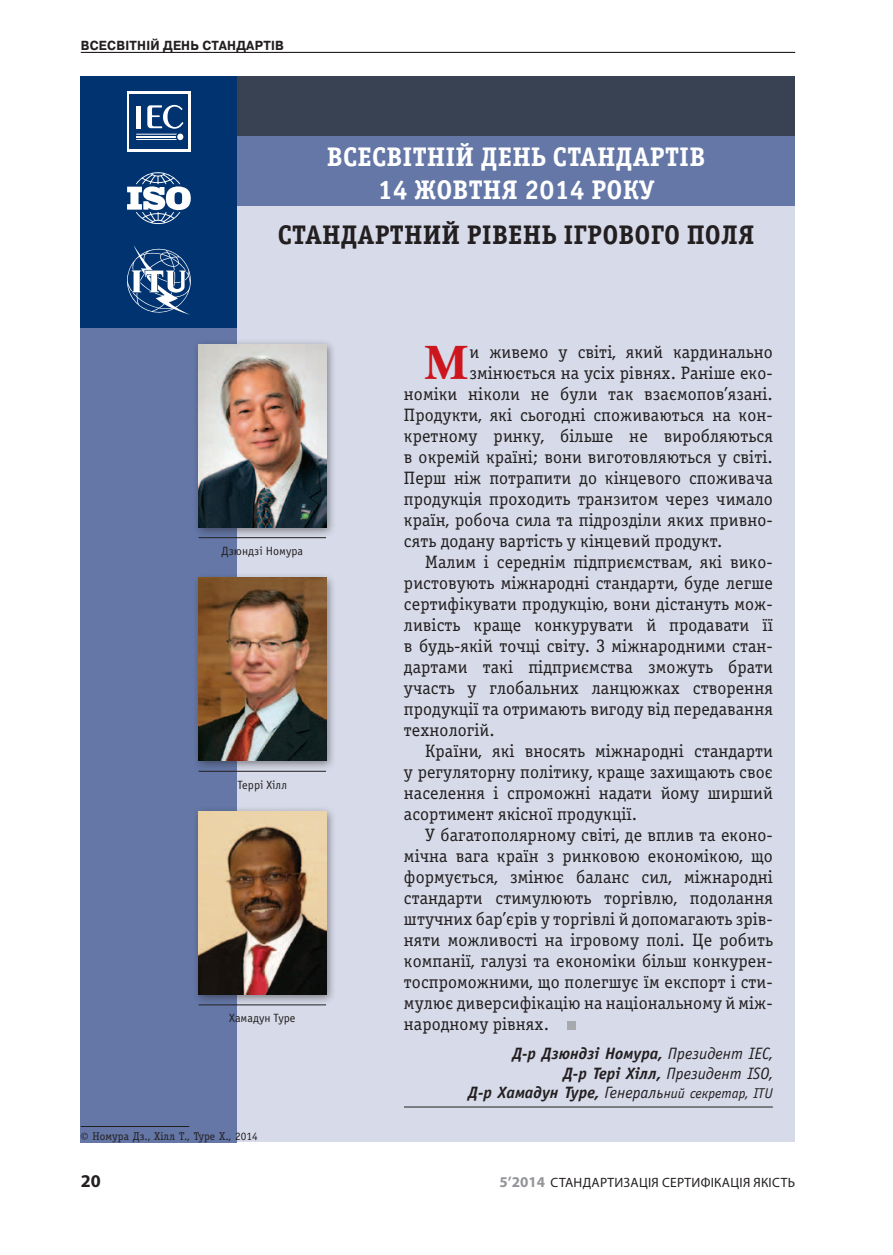
<style>
.page{position:relative;width:893px;height:1255px;background:#fff}
.page>*{position:absolute;margin:0;border:0;box-sizing:border-box;transform-origin:0 0}
.t1{font:700 49.2px "Baskerville BT";color:#cd151d}
.t2{font:700 27px/32.4px "Officina Serif C";letter-spacing:.005em;color:#fff}
.t3{font:700 27px "Officina Serif C";letter-spacing:.005em;color:#231f20}
.t4{font:18px "Officina Serif C";letter-spacing:.005em;color:#231f20}
.t5{font:700 18px "Myriad Pro";color:#231f20}
.t6{font:italic 700 16.5px/19.5px "Officina Sans C";color:#231f20;text-align:right}
.t7{font:13.5px "Myriad Pro";letter-spacing:.02em;color:#231f20}
.t8{font:700 13.05px "Pragmatica WINC";letter-spacing:.02em;color:#231f20;scale:.93 1}
.t9{font:12px "Officina Sans C";letter-spacing:.005em;color:#231f20}
.t10{font:11.25px "Officina Serif C";letter-spacing:.005em;color:#231f20}
.s1{font-family:"Myriad Pro"}
.s2{font-weight:400}
.s3{font-weight:400;font-size:14.25px}
.s4{font-weight:700;font-size:15px;color:#939598}
</style>
<div class="page">
<hr style="left:81px;top:52px;width:714px;height:1px;background:#231f20">
<div style="left:81px;top:77px;width:714px;height:1065px;background:#d7dbe9"></div>
<div style="left:81px;top:315px;width:156px;height:827px;background:#6477a7"></div>
<hr style="left:404px;top:1106px;width:369px;height:1px;background:#231f20">
<div style="left:567px;top:1021px;width:9px;height:9px;background:#a8a9ad"></div>
<div style="left:81px;top:136px;width:714px;height:69px;background:#6477a7"></div>
<div style="left:81px;top:77px;width:714px;height:59px;background:#384252"></div>
<div style="left:81px;top:77px;width:156px;height:250px;background:#013371"></div>
<div style="left:192px;top:571px;width:145px;height:200px;background:#231f20;opacity:.5"></div>
<img style="left:199px;top:578px;width:127px;height:183px">
<div style="left:192px;top:805px;width:145px;height:200px;background:#231f20;opacity:.5"></div>
<img style="left:199px;top:811px;width:127px;height:183px">
<div style="left:192px;top:338px;width:145px;height:200px;background:#231f20;opacity:.5"></div>
<img style="left:199px;top:344px;width:127px;height:183px">
<hr style="left:199px;top:537px;width:127px;height:1px;background:#231f20">
<hr style="left:199px;top:771px;width:127px;height:1px;background:#231f20">
<hr style="left:199px;top:1004px;width:127px;height:1px;background:#231f20">
<svg style="left:127px;top:172px;width:64px;height:53px"></svg>
<div style="left:127px;top:91px;width:64px;height:60px;background:#fff"></div>
<div style="left:130px;top:94px;width:58px;height:55px;background:#013371"></div>
<svg style="left:136px;top:105px;width:47px;height:35px"></svg>
<svg style="left:127px;top:245px;width:64px;height:70px"></svg>
<hr style="left:81px;top:1126px;width:108px;height:1px;background:#231f20">
<p class="t8" style="left:81px;top:38px;width:218px">всесв ітній день стандартів</p>
<h2 class="t2" style="left:378px;top:141px;width:329px;text-indent:-51px">ВСЕСВІТНІЙ ДЕНЬ СТАНДАРТІВ<br>14 жовтня</h2>
<h2 class="t2" style="left:524px;top:174px;width:130px">2014 року</h2>
<h2 class="t3" style="left:278px;top:219px;width:478px">СТАНДАРТНИЙ РІВЕНЬ ІГРОВОГО ПОЛЯ</h2>
<p class="t9" style="left:222px;top:544px;width:83px">Дзюндзі Номура</p>
<p class="t9" style="left:238px;top:778px;width:51px">Террі Хілл</p>
<p class="t9" style="left:229px;top:1011px;width:68px">Хамадун Туре</p>
<p class="t10" style="left:81px;top:1130px;width:178px"><span class="s1">©</span> Номура Дз., Хілл Т., Туре Х., 2014</p>
<h1 class="t1" style="left:423px;top:328px;width:48px">М</h1>
<p class="t4" style="left:469px;top:342px;width:305px">и живемо у світі, який кардинально</p>
<p class="t4" style="left:469px;top:363px;width:305px">змінюється на усіх рівнях. Раніше еко-</p>
<p class="t4" style="left:404px;top:384px;width:370px">номіки ніколи не були так взаємопов’язані.</p>
<p class="t4" style="left:404px;top:405px;width:370px">Продукти, які сьогодні споживаються на кон-</p>
<p class="t4" style="left:404px;top:426px;width:370px">кретному ринку, більше не виробляються</p>
<p class="t4" style="left:404px;top:447px;width:370px">в окремій країні; вони виготовляються у світі.</p>
<p class="t4" style="left:404px;top:468px;width:370px">Перш ніж потрапити до кінцевого споживача</p>
<p class="t4" style="left:404px;top:489px;width:370px">продукція проходить транзитом через чимало</p>
<p class="t4" style="left:404px;top:510px;width:370px">країн, робоча сила та підрозділи яких привно-</p>
<p class="t4" style="left:404px;top:531px;width:320px">сять додану вартість у кінцевий продукт.</p>
<p class="t4" style="left:425px;top:552px;width:349px">Малим і середнім підприємствам, які вико-</p>
<p class="t4" style="left:404px;top:573px;width:370px">ристовують міжнародні стандарти, буде легше</p>
<p class="t4" style="left:404px;top:594px;width:370px">сертифікувати продукцію, вони дістануть мож-</p>
<p class="t4" style="left:404px;top:615px;width:370px">ливість краще конкурувати й продавати її</p>
<p class="t4" style="left:404px;top:636px;width:370px">в будь-якій точці світу. З міжнародними стан-</p>
<p class="t4" style="left:404px;top:657px;width:370px">дартами такі підприємства зможуть брати</p>
<p class="t4" style="left:404px;top:678px;width:370px">участь у глобальних ланцюжках створення</p>
<p class="t4" style="left:404px;top:699px;width:370px">продукції та отримають вигоду від передавання</p>
<p class="t4" style="left:404px;top:720px;width:92px">технологій.</p>
<p class="t4" style="left:425px;top:741px;width:349px">Країни, які вносять міжнародні стандарти</p>
<p class="t4" style="left:404px;top:762px;width:370px">у регуляторну політику, краще захищають своє</p>
<p class="t4" style="left:404px;top:783px;width:370px">населення і спроможні надати йому ширший</p>
<p class="t4" style="left:404px;top:804px;width:235px">асортимент якісної продукції.</p>
<p class="t4" style="left:425px;top:825px;width:349px">У багатополярному світі, де вплив та еконо-</p>
<p class="t4" style="left:404px;top:846px;width:370px">мічна вага країн з ринковою економікою, що</p>
<p class="t4" style="left:404px;top:867px;width:370px">формується, змінює баланс сил, міжнародні</p>
<p class="t4" style="left:404px;top:888px;width:370px">стандарти стимулюють торгівлю, подолання</p>
<p class="t4" style="left:404px;top:909px;width:370px">штучних бар’єрів у торгівлі й допомагають зрів-</p>
<p class="t4" style="left:404px;top:930px;width:370px">няти можливості на ігровому полі. Це робить</p>
<p class="t4" style="left:404px;top:951px;width:370px">компанії, галузі та економіки більш конкурен-</p>
<p class="t4" style="left:404px;top:972px;width:370px">тоспроможними, що полегшує їм експорт і сти-</p>
<p class="t4" style="left:404px;top:993px;width:370px">мулює диверсифікацію на національному й між-</p>
<p class="t4" style="left:404px;top:1014px;width:147px">народному рівнях.</p>
<p class="t6" style="left:468px;top:1043px;width:306px">Д-р Дзюндзі Номура, <span class="s2">Президент IEC,<br></span>Д-р Тері Хілл, <span class="s2">Президент ISO,<br></span>Д-р Хамадун Туре, <span class="s2">Генераль</span><span class="s3">ний секретар, ITU</span></p>
<p class="t5" style="left:81px;top:1168px;width:21px">20</p>
<p class="t7" style="left:499px;top:1173px;width:297px"><span class="s4">5’2014</span> Стандартизація сертифікація якість</p>
</div>
